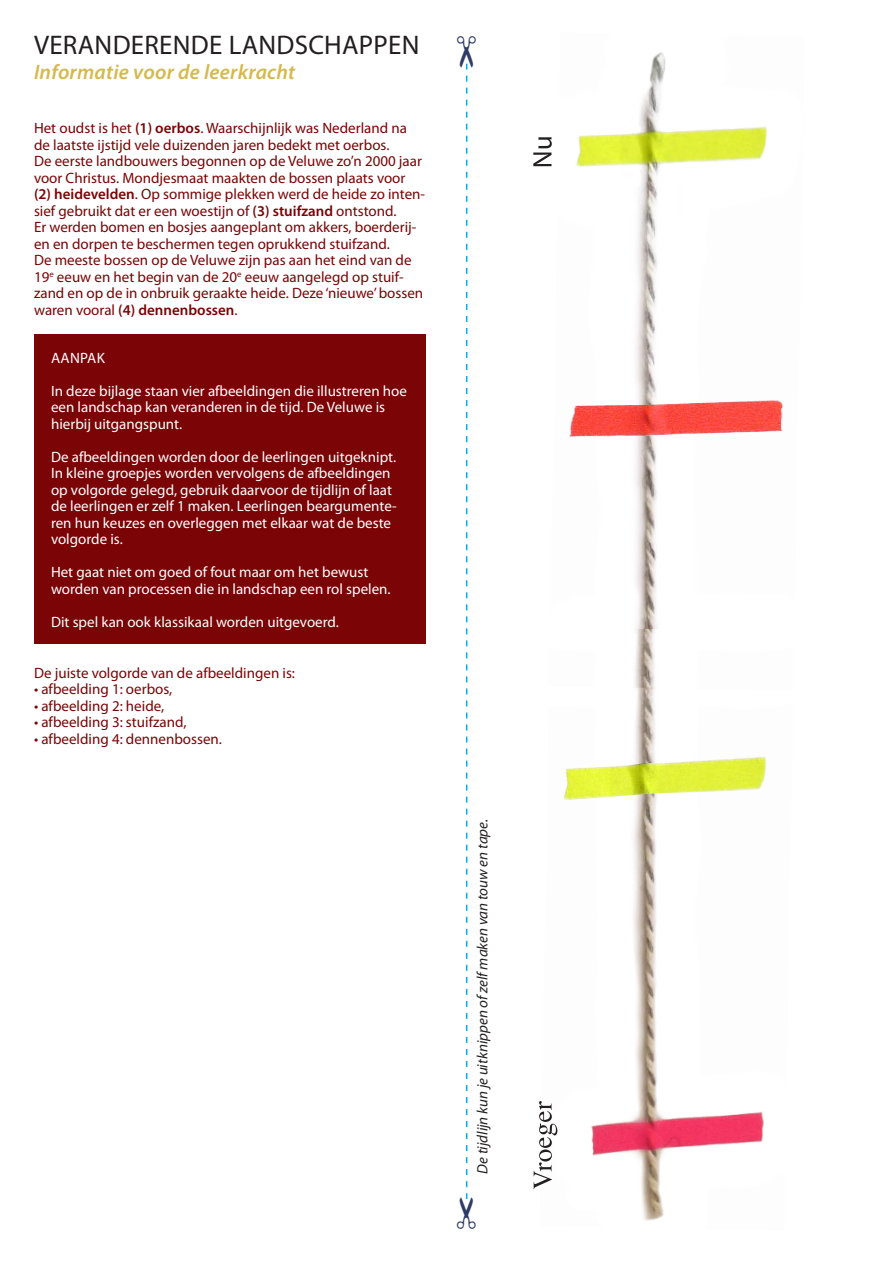
<style>
.page{position:relative;width:893px;height:1263px;background:#fff}
.page>*{position:absolute;margin:0;border:0;box-sizing:border-box;transform-origin:0 0}
.t1{font:27px "Myriad Pro";letter-spacing:.01em;color:#231f20}
.t2{font:italic 600 21px "Myriad Pro";letter-spacing:.01em;color:#d5b94f}
.t3{font:15px/16.5px "Myriad Pro";color:#7a0406}
.t4{font:15px/16.5px "Myriad Pro";color:#fff}
.t5{font:italic 15px "Myriad Pro";color:#231f20}
.s1{font-weight:600}
</style>
<div class="page">
<div style="left:34px;top:334px;width:391px;height:310px;background:#7a0406"></div>
<img style="left:540px;top:52px;width:227px;height:1169px">
<img style="left:540px;top:398px;width:243px;height:41px">
<img style="left:540px;top:752px;width:227px;height:52px">
<img style="left:548px;top:627px;width:219px;height:63px">
<svg style="left:533px;top:137px;width:19px;height:29px"></svg>
<svg style="left:534px;top:1101px;width:23px;height:88px"></svg>
<svg style="left:465px;top:63px;width:3px;height:1136px"></svg>
<p class="t1" style="left:34px;top:29px;width:387px">VERANDERENDE LANDSCHAPPEN</p>
<p class="t2" style="left:34px;top:59px;width:263px">Informatie voor de leerkracht</p>
<p class="t3" style="left:34px;top:120px;width:393px">Het oudst is het <span class="s1">(1) oerbos</span>. Waarschijnlijk was Nederland na de laatste ijstijd vele duizenden jaren bedekt met oerbos.<br>De eerste landbouwers begonnen op de Veluwe zo’n 2000 jaar voor Christus. Mondjesmaat maakten de bossen plaats voor <span class="s1">(2) heidevelden</span>. Op sommige plekken werd de heide zo inten&shy;sief gebruikt dat er een woestijn of <span class="s1">(3) stuifzand</span> ontstond.<br>Er werden bomen en bosjes aangeplant om akkers, boerderij&shy;en en dorpen te beschermen tegen oprukkend stuifzand.<br>De meeste bossen op de Veluwe zijn pas aan het eind van de 19<sup>e</sup> eeuw en het begin van de 20<sup>e</sup> eeuw aangelegd op stuif&shy;zand en op de in onbruik geraakte heide. Deze ‘nieuwe’ bossen waren vooral <span class="s1">(4) dennenbossen</span>.</p>
<p class="t4" style="left:51px;top:349px;width:55px">AANPAK</p>
<p class="t4" style="left:51px;top:382px;width:357px">In deze bijlage staan vier afbeeldingen die illustreren hoe een landschap kan veranderen in de tijd. De Veluwe is hierbij uitgangspunt.</p>
<p class="t4" style="left:51px;top:448px;width:347px">De afbeeldingen worden door de leerlingen uitgeknipt.<br>In kleine groepjes worden vervolgens de afbeeldingen op volgorde gelegd, gebruik daarvoor de tijdlijn of laat de leerlingen er zelf 1 maken. Leerlingen beargumente&shy;ren hun keuzes en overleggen met elkaar wat de beste volgorde is.</p>
<p class="t4" style="left:51px;top:564px;width:341px">Het gaat niet om goed of fout maar om het bewust worden van processen die in landschap een rol spelen.</p>
<p class="t4" style="left:51px;top:613px;width:289px">Dit spel kan ook klassikaal worden uitgevoerd.</p>
<p class="t3" style="left:34px;top:664px;width:263px">De juiste volgorde van de afbeeldingen is:</p>
<p class="t3" style="left:34px;top:681px;width:140px">• afbeelding 1: oerbos,</p>
<p class="t3" style="left:34px;top:697px;width:132px">• afbeelding 2: heide,</p>
<p class="t3" style="left:34px;top:714px;width:154px">• afbeelding 3: stuifzand,</p>
<p class="t3" style="left:34px;top:730px;width:190px">• afbeelding 4: dennenbossen.</p>
<p class="t5" style="left:473px;top:1174px;width:356px;rotate:-90deg">De tijdlijn kun je uitknippen of zelf maken van touw en tape.</p>
</div>
